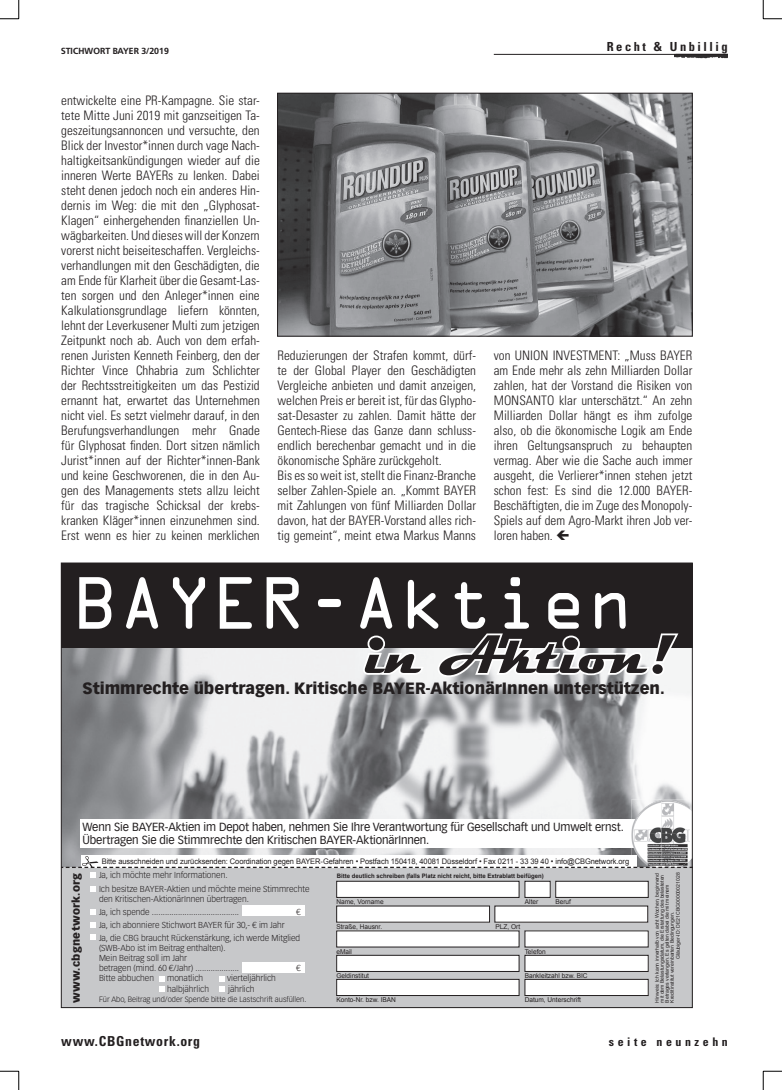
<style>
.page{position:relative;width:782px;height:1090px;background:#fff}
.page>*{position:absolute;margin:0;border:0;box-sizing:border-box;transform-origin:0 0}
.t1{font:66.25px "OCRA Std";color:#fff}
.t2{font:700 54.75px "Magneto";color:#231f20}
.t3{font:900 16.12px "Vectora LT Std";color:#231f20}
.t4{font:700 condensed 13.75px "Univers";letter-spacing:.05em;color:#231f20}
.t5{font:300 condensed 13.12px/15px "Univers";color:#231f20;text-align:justify}
.t6{font:700 condensed 12.5px "Univers";letter-spacing:.2em;color:#231f20}
.t7{font:700 condensed 11.88px "Univers";letter-spacing:.3em;color:#231f20}
.t8{font:11.5px/13.8px "Vectora LH";letter-spacing:-.01em;color:#231f20}
.t9{font:900 10.62px "Vectora LT Std";letter-spacing:.03em;color:#231f20}
.t10{font:700 8.75px "Frutiger BSK";color:#231f20}
.t11{font:300 8.5px/12.8px "Vectora LT Std";color:#231f20}
.t12{font:7.62px "Arial";letter-spacing:-.01em;color:#231f20}
.t13{font:300 7.62px "Vectora LT Std";color:#231f20}
.t14{font:6.62px "Arial";color:#231f20}
.t15{font:700 6.12px "Arial";color:#231f20}
.t16{font:5px/5px "Arial";color:#231f20}
</style>
<div class="page">
<img style="left:674px;top:53px;width:53px;height:6px">
<hr style="left:494px;top:54px;width:233px;height:1px;background:#231f20">
<img style="left:279px;top:95px;width:411px;height:239px">
<div style="left:277px;top:93px;width:415px;height:243px;border:1px solid #231f20"></div>
<img style="left:63px;top:648px;width:627px;height:152px">
<div style="left:65px;top:563px;width:627px;height:84px;background:#231f20"></div>
<div style="left:315px;top:596px;width:28px;height:14px;border:5px solid #231f20;border-radius:4px"></div>
<svg style="left:354px;top:633px;width:327px;height:47px"></svg>
<img style="left:631px;top:799px;width:29px;height:1px">
<img style="left:660px;top:799px;width:30px;height:1px">
<div style="left:61px;top:867px;width:631px;height:140px;background:#c7c8ca"></div>
<svg style="left:91px;top:887px;width:5px;height:5px"></svg>
<svg style="left:91px;top:909px;width:5px;height:5px"></svg>
<div style="left:242px;top:906px;width:62px;height:10px;background:#fff"></div>
<svg style="left:91px;top:922px;width:5px;height:5px"></svg>
<svg style="left:91px;top:935px;width:5px;height:5px"></svg>
<svg style="left:160px;top:976px;width:5px;height:15px"></svg>
<svg style="left:220px;top:976px;width:5px;height:15px"></svg>
<div style="left:242px;top:962px;width:62px;height:11px;background:#fff"></div>
<svg style="left:63px;top:800px;width:627px;height:78px"></svg>
<div style="left:337px;top:881px;width:182px;height:16px;background:#fff"></div>
<div style="left:336px;top:881px;width:183px;height:17px;border:1px solid #231f20"></div>
<div style="left:337px;top:906px;width:152px;height:16px;background:#fff"></div>
<div style="left:495px;top:906px;width:152px;height:16px;background:#fff"></div>
<div style="left:337px;top:931px;width:182px;height:16px;background:#fff"></div>
<div style="left:337px;top:955px;width:182px;height:16px;background:#fff"></div>
<div style="left:336px;top:955px;width:183px;height:17px;border:1px solid #231f20"></div>
<div style="left:337px;top:979px;width:182px;height:16px;background:#fff"></div>
<div style="left:336px;top:979px;width:183px;height:17px;border:1px solid #231f20"></div>
<div style="left:525px;top:881px;width:25px;height:16px;background:#fff"></div>
<div style="left:524px;top:881px;width:26px;height:17px;border:1px solid #231f20"></div>
<div style="left:555px;top:881px;width:93px;height:16px;background:#fff"></div>
<div style="left:555px;top:881px;width:93px;height:17px;border:1px solid #231f20"></div>
<div style="left:525px;top:931px;width:123px;height:16px;background:#fff"></div>
<div style="left:525px;top:955px;width:123px;height:16px;background:#fff"></div>
<div style="left:524px;top:955px;width:124px;height:17px;border:1px solid #231f20"></div>
<div style="left:525px;top:979px;width:123px;height:16px;background:#fff"></div>
<div style="left:524px;top:979px;width:124px;height:17px;border:1px solid #231f20"></div>
<svg style="left:0;top:0;width:20px;height:20px"></svg>
<svg style="left:0;top:1070px;width:20px;height:20px"></svg>
<svg style="left:762px;top:0;width:20px;height:20px"></svg>
<svg style="left:762px;top:1070px;width:20px;height:20px"></svg>
<p class="t10" style="left:61px;top:46px;width:109px">STICHWORT BAYER 3/2019</p>
<p class="t5" style="left:61px;top:93px;width:200px">entwickelte eine PR-Kampagne. Sie star&shy;tete Mitte Juni 2019 mit ganzseitigen Ta&shy;geszeitungsannoncen und versuchte, den Blick der Investor*innen durch vage Nach&shy;haltigkeitsankündigungen wieder auf die inneren Werte BAYERs zu lenken. Dabei steht denen jedoch noch ein anderes Hin&shy;dernis im Weg: die mit den „Glyphosat-Klagen“ einhergehenden finanziellen Un&shy;wägbarkeiten. Und dieses will der Konzern vorerst nicht beiseiteschaffen. Vergleichs&shy;verhandlungen mit den Geschädigten, die am Ende für Klarheit über die Gesamt-Las&shy;ten sorgen und den Anleger*innen eine Kalkulationsgrundlage liefern könnten, lehnt der Leverkusener Multi zum jetzigen Zeitpunkt noch ab. Auch von dem erfah&shy;renen Juristen Kenneth Feinberg, den der Richter Vince Chhabria zum Schlichter der Rechtsstreitigkeiten um das Pestizid ernannt hat, erwartet das Unternehmen nicht viel. Es setzt vielmehr darauf, in den Berufungsverhandlungen mehr Gnade für Glyphosat finden. Dort sitzen nämlich Jurist*innen auf der Richter*innen-Bank und keine Geschworenen, die in den Au&shy;gen des Managements stets allzu leicht für das tragische Schicksal der krebs&shy;kranken Kläger*innen einzunehmen sind.<br>Erst wenn es hier zu keinen merklichen</p>
<p class="t6" style="left:607px;top:39px;width:122px">Recht &amp; Unbillig</p>
<p class="t5" style="left:277px;top:348px;width:200px;text-align:left">Reduzierungen der Strafen kommt, dürf&shy;te der Global Player den Geschädigten Vergleiche anbieten und damit anzeigen, welchen Preis er bereit ist, für das Glypho&shy;sat-Desaster zu zahlen. Damit hätte der Gentech-Riese das Ganze dann schluss&shy;endlich berechenbar gemacht und in die ökonomische Sphäre zurückgeholt.<br>Bis es so weit ist, stellt die Finanz-Branche selber Zahlen-Spiele an. „Kommt BAYER mit Zahlungen von fünf Milliarden Dollar davon, hat der BAYER-Vorstand alles rich&shy;tig gemeint“, meint etwa Markus Manns</p>
<p class="t5" style="left:494px;top:348px;width:200px">von UNION INVESTMENT: „Muss BAYER am Ende mehr als zehn Milliarden Dollar zahlen, hat der Vorstand die Risiken von MONSANTO klar unterschätzt.“ An zehn Milliarden Dollar hängt es ihm zufolge also, ob die ökonomische Logik am Ende ihren Geltungsanspruch zu behaupten vermag. Aber wie die Sache auch immer ausgeht, die Verlierer*innen stehen jetzt schon fest: Es sind die 12.000 BAYER-Beschäftigten, die im Zuge des Monopoly-Spiels auf dem Agro-Markt ihren Job ver&shy;loren haben.</p>
<h1 class="t1" style="left:72px;top:574px;width:563px">BAYER-Aktien</h1>
<h2 class="t2" style="left:365px;top:623px;width:307px">in Aktion!</h2>
<p class="t3" style="left:83px;top:678px;width:583px">Stimmrechte übertragen. Kritische BAYER-AktionärInnen unterstützen.</p>
<p class="t8" style="left:83px;top:820px;width:543px">Wenn Sie BAYER-Aktien im Depot haben, nehmen Sie Ihre Verantwortung für Gesellschaft und Umwelt ernst.<br>Übertragen Sie die Stimmrechte den Kritischen BAYER-AktionärInnen.</p>
<p class="t12" style="left:102px;top:856px;width:529px">Bitte ausschneiden und zurücksenden: Coordination gegen BAYER-Gefahren • Postfach 150418, 40081 Düsseldorf • Fax 0211 - 33 39 40 • info@CBGnetwork.org</p>
<p class="t15" style="left:337px;top:871px;width:209px">Bitte deutlich schreiben (falls Platz nicht reicht, bitte Extrablatt beifügen)</p>
<p class="t9" style="left:69px;top:1003px;width:131px;rotate:-90deg">www.cbgnetwork.org</p>
<p class="t11" style="left:99px;top:868px;width:212px;line-height:14px">Ja, ich möchte mehr Informationen.<br>Ich besitze BAYER-Aktien und möchte meine Stimmrechte</p>
<p class="t11" style="left:99px;top:893px;width:151px">den Kritischen-AktionärInnen übertragen.<br>Ja, ich spende ........................................</p>
<p class="t14" style="left:336px;top:897px;width:49px">Name, Vorname</p>
<p class="t14" style="left:336px;top:922px;width:47px">Straße, Hausnr.</p>
<p class="t14" style="left:525px;top:897px;width:15px">Alter</p>
<p class="t14" style="left:555px;top:897px;width:17px">Beruf</p>
<p class="t11" style="left:296px;top:906px;width:6px">€</p>
<p class="t11" style="left:99px;top:918px;width:203px">Ja, ich abonniere Stichwort BAYER für 30,- € im Jahr<br>Ja, die CBG braucht Rückenstärkung, ich werde Mitglied</p>
<p class="t11" style="left:99px;top:943px;width:141px;line-height:10.2px">(SWB-Abo ist im Beitrag enthalten).<br>Mein Beitrag soll im Jahr<br>betragen (mind. 60 €/Jahr) ....................</p>
<p class="t14" style="left:495px;top:922px;width:26px">PLZ, Ort</p>
<p class="t14" style="left:524px;top:947px;width:23px">Telefon</p>
<p class="t14" style="left:524px;top:971px;width:64px">Bankleitzahl bzw. BIC</p>
<p class="t14" style="left:524px;top:995px;width:58px">Datum, Unterschrift</p>
<p class="t14" style="left:336px;top:947px;width:17px">eMail</p>
<p class="t11" style="left:296px;top:962px;width:6px">€</p>
<p class="t14" style="left:336px;top:971px;width:34px">Geldinstitut</p>
<p class="t11" style="left:99px;top:972px;width:57px">Bitte abbuchen</p>
<p class="t11" style="left:167px;top:972px;width:37px">monatlich</p>
<p class="t11" style="left:227px;top:972px;width:50px">vierteljährlich</p>
<p class="t11" style="left:167px;top:982px;width:43px">halbjährlich</p>
<p class="t11" style="left:228px;top:982px;width:28px">jährlich</p>
<p class="t13" style="left:99px;top:994px;width:209px">Für Abo, Beitrag und/oder Spende bitte die Lastschrift ausfüllen.</p>
<p class="t14" style="left:336px;top:995px;width:61px">Konto-Nr. bzw. IBAN</p>
<p class="t16" style="left:654px;top:1003px;width:131px;rotate:-90deg">Hinweis: Ich kann innerhalb von acht Wochen, beginnend mit dem Belastungsdatum, die Erstattung des belasteten Betrages verlangen. Es gelten dabei die mit meinem Kreditinstitut vereinbarten Bedingungen.</p>
<p class="t16" style="left:675px;top:959px;width:88px;rotate:-90deg">Gläubiger-ID: DE21CBG00000021028</p>
<p class="t4" style="left:61px;top:1033px;width:140px">www.CBGnetwork.org</p>
<p class="t7" style="left:609px;top:1035px;width:120px">seite neunzehn</p>
</div>
